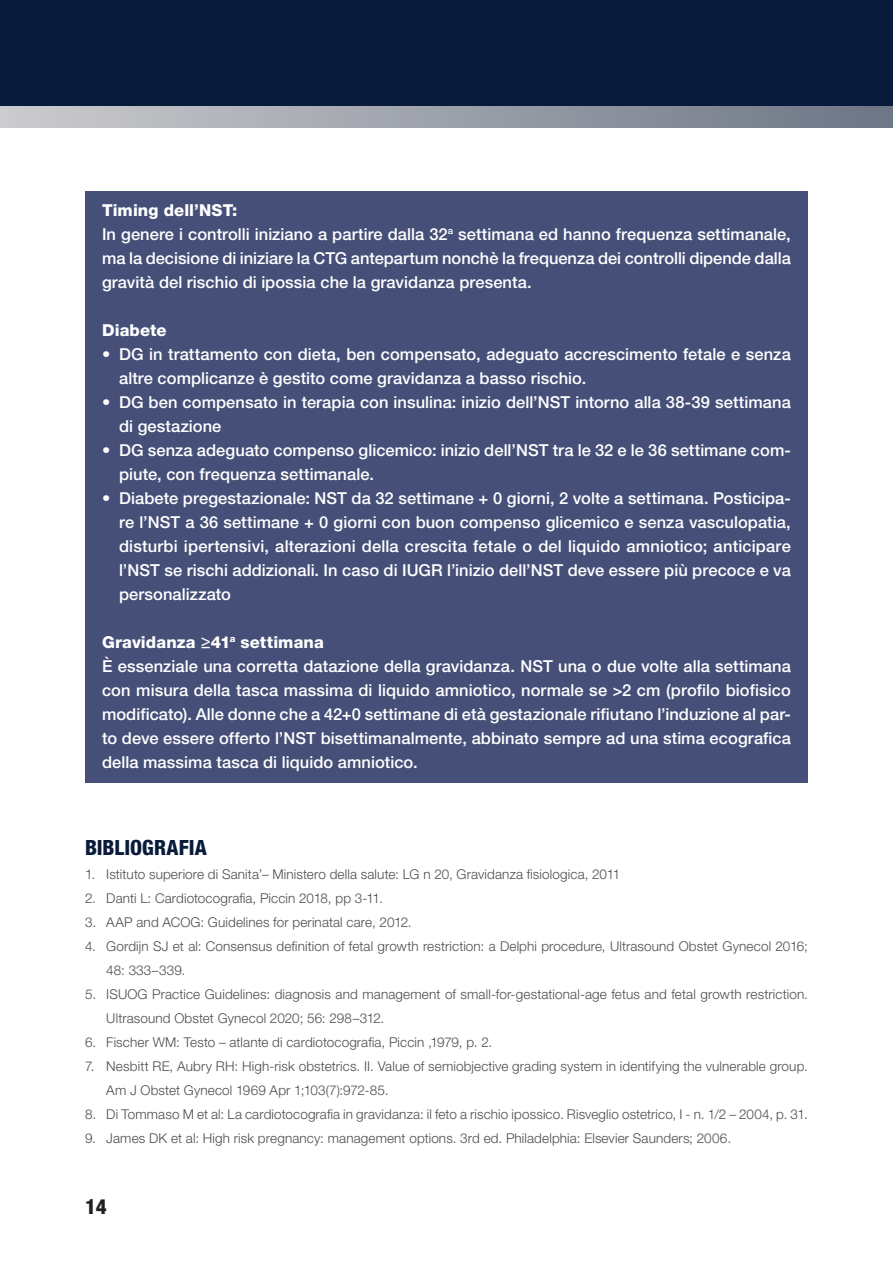
<style>
.page{position:relative;width:893px;height:1263px;background:#fff}
.page>*{position:absolute;margin:0;border:0;box-sizing:border-box;transform-origin:0 0}
.t1{font:800 condensed 21px "Helvetica Neue LT Std";color:#091b3a}
.t2{font:800 condensed 21px "Helvetica Neue LT Std";color:#241f1f}
.t3{font:500 16.5px/24px "Helvetica Neue LT Std";letter-spacing:.005em;color:#fff}
.t4{font:800 16.5px "Helvetica Neue LT Std";letter-spacing:.005em;color:#fff}
.t5{font:300 13.5px/24px "Helvetica Neue LT Std";letter-spacing:.01em;color:#4e4b4c}
.s1{font-weight:800}
</style>
<div class="page">
<div style="left:0;top:0;width:893px;height:128px;background:#091b3a"></div>
<div style="left:0;top:106px;width:893px;height:22px;background:linear-gradient(to right,#ccccce,#6d7586)"></div>
<div style="left:85px;top:191px;width:723px;height:591px;background:#454f78"></div>
<p class="t3" style="left:102px;top:198px;width:690px"><span class="s1">Timing dell’NST:<br></span>In genere i controlli iniziano a partire dalla 32<sup>a</sup> settimana ed hanno frequenza settimanale, ma la decisione di iniziare la CTG antepartum nonchè la frequenza dei controlli dipende dalla gravità del rischio di ipossia che la gravidanza presenta.</p>
<p class="t4" style="left:102px;top:320px;width:66px">Diabete</p>
<p class="t3" style="left:119px;top:342px;width:673px;text-indent:-17px">• DG in trattamento con dieta, ben compensato, adeguato accrescimento fetale e senza altre complicanze è gestito come gravidanza a basso rischio.</p>
<p class="t3" style="left:119px;top:390px;width:673px;text-indent:-17px">• DG ben compensato in terapia con insulina: inizio dell’NST intorno alla 38-39 settimana di gestazione</p>
<p class="t3" style="left:119px;top:438px;width:673px;text-indent:-17px">• DG senza adeguato compenso glicemico: inizio dell’NST tra le 32 e le 36 settimane com&shy;piute, con frequenza settimanale.</p>
<p class="t3" style="left:119px;top:486px;width:673px;text-align:justify;text-indent:-17px">• Diabete pregestazionale: NST da 32 settimane + 0 giorni, 2 volte a settimana. Posticipa&shy;re l’NST a 36 settimane + 0 giorni con buon compenso glicemico e senza vasculopatia, disturbi ipertensivi, alterazioni della crescita fetale o del liquido amniotico; anticipare l’NST se rischi addizionali. In caso di IUGR l’inizio dell’NST deve essere più precoce e va personalizzato</p>
<p class="t3" style="left:102px;top:630px;width:690px"><span class="s1">Gravidanza ≥41</span><sup>a</sup> <span class="s1">settimana<br></span>È essenziale una corretta datazione della gravidanza. NST una o due volte alla settimana con misura della tasca massima di liquido amniotico, normale se &gt;2 cm (profilo biofisico modificato). Alle donne che a 42+0 settimane di età gestazionale rifiutano l’induzione al par&shy;to deve essere offerto l’NST bisettimanalmente, abbinato sempre ad una stima ecografica della massima tasca di liquido amniotico.</p>
<p class="t1" style="left:85px;top:834px;width:123px">BIBLIOGRAFIA</p>
<p class="t5" style="left:85px;top:862px;width:537px">1. Istituto superiore di Sanita’– Ministero della salute: LG n 20, Gravidanza fisiologica, 2011</p>
<p class="t5" style="left:85px;top:886px;width:299px">2. Danti L: Cardiotocografia, Piccin 2018, pp 3-11.</p>
<p class="t5" style="left:85px;top:910px;width:328px">3. AAP and ACOG: Guidelines for perinatal care, 2012.</p>
<p class="t5" style="left:106px;top:934px;width:703px;text-indent:-21px">4. Gordijn SJ et al: Consensus definition of fetal growth restriction: a Delphi procedure, Ultrasound Obstet Gynecol 2016;<br>48: 333–339.</p>
<p class="t5" style="left:106px;top:982px;width:703px;text-indent:-21px">5. ISUOG Practice Guidelines: diagnosis and management of small-for-gestational-age fetus and fetal growth restriction.<br>Ultrasound Obstet Gynecol 2020; 56: 298–312.</p>
<p class="t5" style="left:85px;top:1030px;width:409px">6. Fischer WM: Testo – atlante di cardiotocografia, Piccin ,1979, p. 2.</p>
<p class="t5" style="left:106px;top:1054px;width:703px;text-indent:-21px">7. Nesbitt RE, Aubry RH: High-risk obstetrics. II. Value of semiobjective grading system in identifying the vulnerable group.<br>Am J Obstet Gynecol 1969 Apr 1;103(7):972-85.</p>
<p class="t5" style="left:85px;top:1102px;width:724px">8. Di Tommaso M et al: La cardiotocografia in gravidanza: il feto a rischio ipossico. Risveglio ostetrico, I - n. 1/2 – 2004, p. 31.</p>
<p class="t5" style="left:85px;top:1126px;width:647px">9. James DK et al: High risk pregnancy: management options. 3rd ed. Philadelphia: Elsevier Saunders; 2006.</p>
<p class="t2" style="left:85px;top:1194px;width:23px">14</p>
</div>
